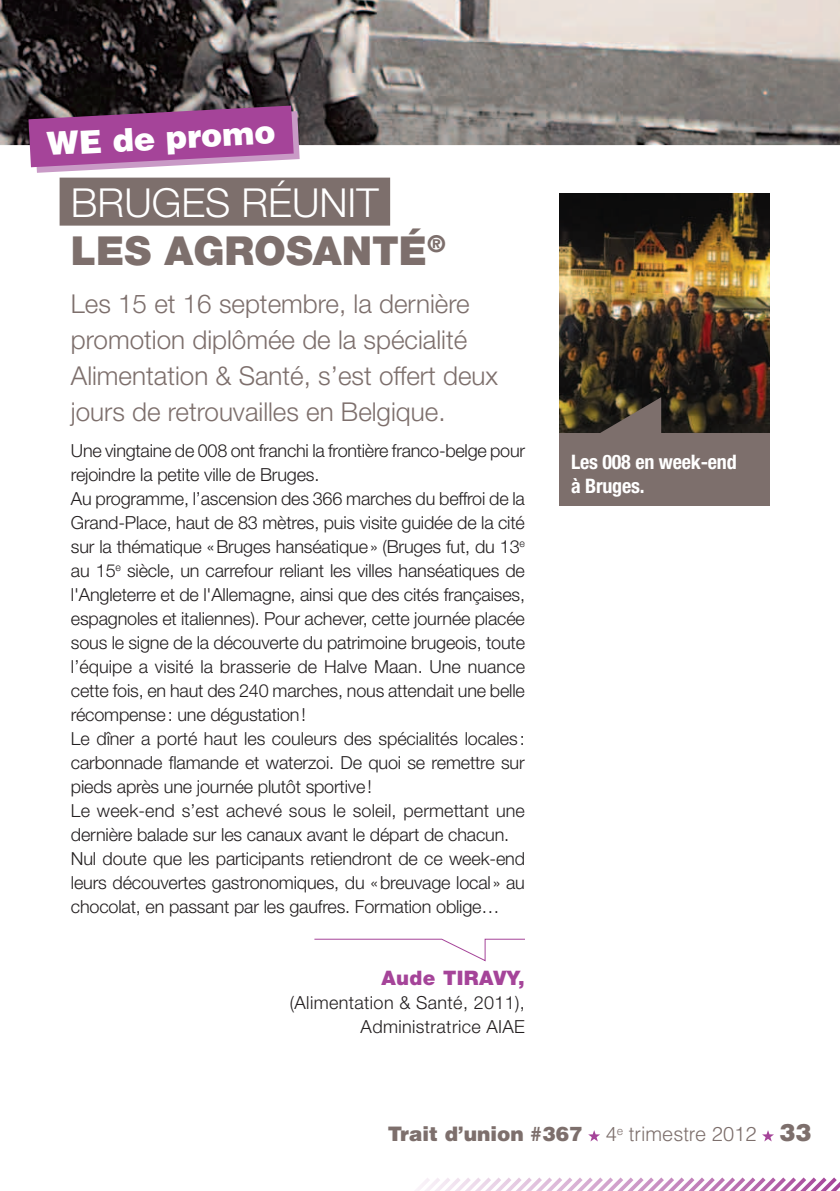
<style>
.page{position:relative;width:840px;height:1191px;background:#fff}
.page>*{position:absolute;margin:0;border:0;box-sizing:border-box;transform-origin:0 0}
.t1{font:300 40px/48px "Helvetica Neue LT Std";color:#fff}
.t2{font:900 32px "Helvetica LT Std";color:#fff}
.t3{font:300 26px/36px "Helvetica Neue LT Std";color:#7d6f6c}
.t4{font:900 20px "Helvetica LT Std";color:#7d6f6c}
.t5{font:700 condensed 20px/24px "Helvetica Neue LT Std";letter-spacing:-.01em;color:#fff}
.t6{font:900 20px "Helvetica Neue LT Std";color:#a54499}
.t7{font:300 18px/24px "Helvetica Neue LT Std";letter-spacing:-.01em;color:#231f20}
.t8{font:300 18px/24px "Helvetica Neue LT Std";letter-spacing:.02em;color:#231f20;text-align:right}
.s1{font-weight:900;color:#7d6f6c}
.s2{font-weight:300}
.s3{font-size:24px}
</style>
<div class="page">
<svg style="left:588px;top:1130px;width:11px;height:11px"></svg>
<svg style="left:762px;top:1130px;width:11px;height:11px"></svg>
<img style="left:0;top:0;width:839px;height:145px">
<svg style="left:415px;top:1177px;width:424px;height:14px"></svg>
<div style="left:60px;top:178px;width:330px;height:48px;background:#7d6f6c"></div>
<svg style="left:314px;top:938px;width:211px;height:24px"></svg>
<svg style="left:0;top:79px;width:349px;height:120px"></svg>
<img style="left:559px;top:193px;width:209px;height:240px">
<div style="left:558px;top:433px;width:210px;height:72px;background:#7d6f6c"></div>
<svg style="left:599px;top:397px;width:61px;height:36px;background:#574d43"></svg>
<h2 class="t2" style="left:46px;top:123px;width:236px;rotate:-3deg">WE de promo</h2>
<h1 class="t1" style="left:71px;top:178px;width:376px">Bruges réunit<br><span class="s1">LES AGROSANTÉ</span><sup>®</sup></h1>
<h3 class="t3" style="left:71px;top:285px;width:428px">Les 15 et 16 septembre, la dernière promotion diplômée de la spécialité Alimentation &amp; Santé, s’est offert deux jours de retrouvailles en Belgique.</h3>
<p class="t7" style="left:71px;top:438px;width:455px">Une vingtaine de 008 ont franchi la frontière franco-belge pour rejoindre la petite ville de Bruges.<br>Au programme, l’ascension des 366 marches du beffroi de la Grand-Place, haut de 83 mètres, puis visite guidée de la cité sur la thématique «Bruges hanséatique» (Bruges fut, du 13<sup>e </sup>au 15<sup>e</sup> siècle, un carrefour reliant les villes hanséatiques de l'Angleterre et de l'Allemagne, ainsi que des cités françaises, espagnoles et italiennes). Pour achever, cette journée placée sous le signe de la découverte du patrimoine brugeois, toute l’équipe a visité la brasserie de Halve Maan. Une nuance cette fois, en haut des 240 marches, nous attendait une belle récompense: une dégustation!<br>Le dîner a porté haut les couleurs des spécialités locales : carbonnade flamande et waterzoi. De quoi se remettre sur pieds après une journée plutôt sportive!<br>Le week-end s’est achevé sous le soleil, permettant une dernière balade sur les canaux avant le départ de chacun.<br>Nul doute que les participants retiendront de ce week-end leurs découvertes gastronomiques, du «breuvage local» au chocolat, en passant par les gaufres. Formation oblige…</p>
<p class="t6" style="left:381px;top:966px;width:145px">AUDE TIRAVY,</p>
<p class="t8" style="left:290px;top:990px;width:236px">(Alimentation &amp; Santé, 2011),<br>Administratrice AIAE</p>
<p class="t5" style="left:570px;top:450px;width:167px">Les 008 en week-end à Bruges.</p>
<p class="t4" style="left:387px;top:1121px;width:425px">Trait d’union #367 <span class="s2">4</span><sup>e</sup> <span class="s2">trimestre 2012</span> <span class="s3">33</span></p>
</div>
